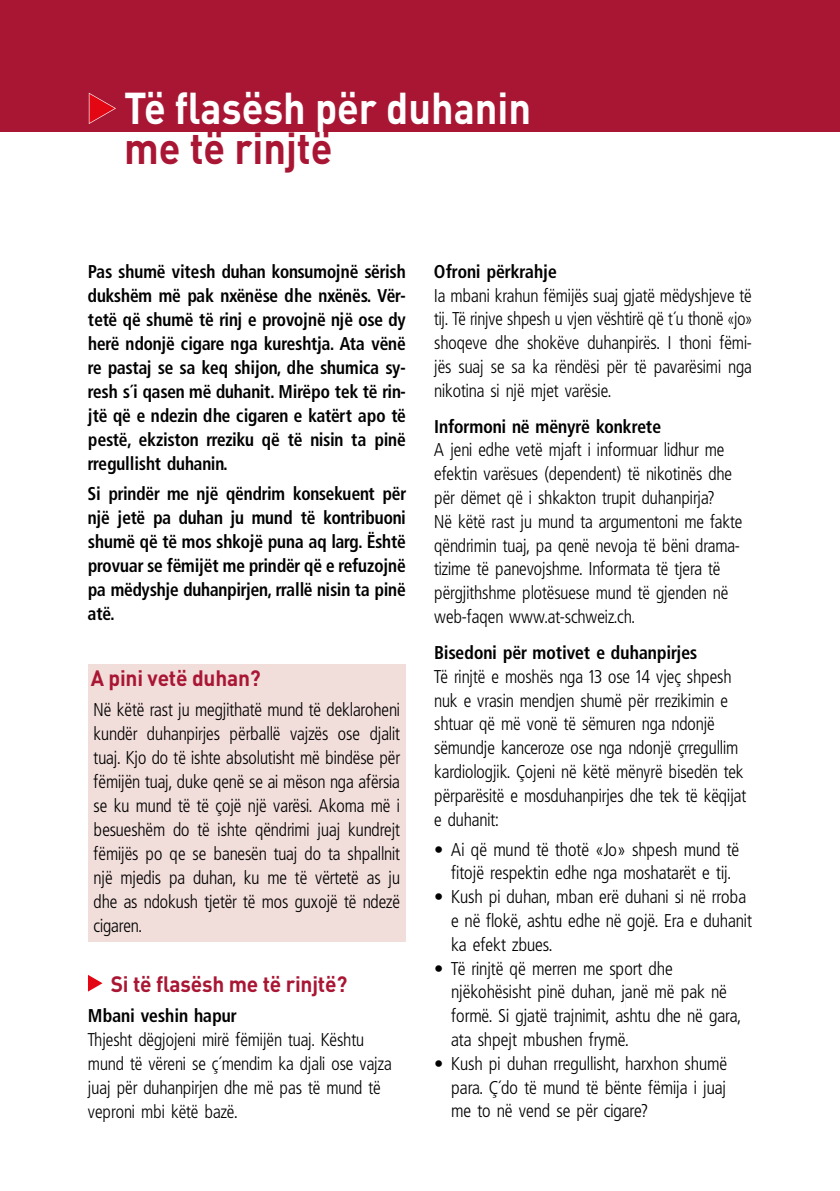
<style>
.page{position:relative;width:840px;height:1191px;background:#fff}
.page>*{position:absolute;margin:0;border:0;box-sizing:border-box;transform-origin:0 0}
.t1{font:700 44px "DIN Pro";color:#fff;scale:.9 1}
.t2{font:700 44px "DIN Pro";color:#a91634;scale:.9 1}
.t3{font:700 22px "DIN Pro";letter-spacing:-.01em;color:#a91634;scale:.95 1}
.t4{font:300 condensed 18.4px/23.8px "Frutiger Pro Frutiger";letter-spacing:-.005em;color:#000}
.t5{font:700 condensed 18.4px/24px "Frutiger Pro Frutiger";letter-spacing:-.01em;color:#000;text-align:justify;scale:.95 1}
.t6{font:700 condensed 18.4px "Frutiger Pro Frutiger";letter-spacing:-.01em;color:#000}
.s1{font-family:"Frutiger Next LT"}
</style>
<div class="page">
<div style="left:0;top:0;width:839px;height:132px;background:#a91634"></div>
<hr style="left:839px;top:0;width:1px;height:132px;background:#a91634">
<div style="left:88px;top:664px;width:317px;height:277px;background:#f1ddda"></div>
<svg style="left:89px;top:93px;width:27px;height:31px"></svg>
<svg style="left:88px;top:975px;width:14px;height:16px"></svg>
<h1 class="t1" style="left:124px;top:78px;width:453px">Të flasësh për duhanin</h1>
<h1 class="t2" style="left:124px;top:118px;width:233px">me të rinjtë</h1>
<p class="t5" style="left:88px;top:259px;width:336px">Pas shumë vitesh duhan konsumojnë sërish dukshëm më pak nxënëse dhe nxënës. Vër&shy;tetë që shumë të rinj e provojnë një ose dy herë ndonjë cigare nga kureshtja. Ata vënë re pastaj se sa keq shijon, dhe shumica sy&shy;resh s’i qasen më duhanit. Mirëpo tek të rin&shy;jtë që e ndezin dhe cigaren e katërt apo të pestë, ekziston rreziku që të nisin ta pinë rregullisht duhanin.</p>
<p class="t5" style="left:88px;top:481px;width:336px">Si prindër me një qëndrim konsekuent për një jetë pa duhan ju mund të kontribuoni shumë që të mos shkojë puna aq larg. Është provuar se fëmijët me prindër që e refuzojnë pa mëdyshje duhanpirjen, rrallë nisin ta pinë atë.</p>
<p class="t3" style="left:91px;top:663px;width:180px">A pini vetë duhan?</p>
<p class="t4" style="left:94px;top:697px;width:308px;text-align:justify">Në këtë rast ju megjithatë mund të deklaroheni kundër duhanpirjes përballë vajzës ose djalit tuaj. Kjo do të ishte absolutisht më bindëse për fëmijën tuaj, duke qenë se ai mëson nga afërsia se ku mund të të çojë një varësi. Akoma më i besueshëm do të ishte qëndrimi juaj kundrejt fëmijës po qe se banesën tuaj do ta shpallnit një mjedis pa duhan, ku me të vërtetë as ju dhe as ndokush tjetër të mos guxojë të ndezë cigaren.</p>
<p class="t3" style="left:111px;top:969px;width:250px">Si të flasësh me të rinjtë?</p>
<p class="t6" style="left:88px;top:1003px;width:150px">Mbani veshin hapur</p>
<p class="t4" style="left:88px;top:1027px;width:305px">Thjesht dëgjojeni mirë fëmijën tuaj. Kështu mund të vëreni se ç’mendim ka djali ose vajza juaj për duhanpirjen dhe më pas të mund të veproni mbi këtë bazë.</p>
<p class="t6" style="left:434px;top:259px;width:124px">Ofroni përkrahje</p>
<p class="t4" style="left:434px;top:283px;width:319px;text-align:justify">Ia mbani krahun fëmijës suaj gjatë mëdyshjeve të tij. Të rinjve shpesh u vjen vështirë që t’u thonë <span class="s1">«</span>jo<span class="s1">» </span>shoqeve dhe shokëve duhanpirës. I thoni fëmi&shy;jës suaj se sa ka rëndësi për të pavarësimi nga nikotina si një mjet varësie.</p>
<p class="t6" style="left:434px;top:413px;width:228px">Informoni në mënyrë konkrete</p>
<p class="t4" style="left:434px;top:438px;width:309px">A jeni edhe vetë mjaft i informuar lidhur me efektin varësues (dependent) të nikotinës dhe për dëmet që i shkakton trupit duhanpirja?<br>Në këtë rast ju mund ta argumentoni me fakte qëndrimin tuaj, pa qenë nevoja të bëni drama&shy;tizime të panevojshme. Informata të tjera të përgjithshme plotësuese mund të gjenden në web-faqen www.at-schweiz.ch.</p>
<p class="t6" style="left:434px;top:640px;width:264px">Bisedoni për motivet e duhanpirjes</p>
<p class="t4" style="left:434px;top:664px;width:313px">Të rinjtë e moshës nga 13 ose 14 vjeç shpesh nuk e vrasin mendjen shumë për rrezikimin e shtuar që më vonë të sëmuren nga ndonjë sëmundje kanceroze ose nga ndonjë çrregullim kardiologjik. Çojeni në këtë mënyrë bisedën tek përparësitë e mosduhanpirjes dhe tek të këqijat e duhanit:</p>
<p class="t4" style="left:434px;top:837px;width:306px;text-align:center">• Ai që mund të thotë «Jo» shpesh mund të fitojë respektin edhe nga moshatarët e tij.</p>
<p class="t4" style="left:451px;top:884px;width:302px;text-indent:-17px">• Kush pi duhan, mban erë duhani si në rroba e në flokë, ashtu edhe në gojë. Era e duhanit ka efekt zbues.</p>
<p class="t4" style="left:451px;top:956px;width:291px;text-indent:-17px">• Të rinjtë që merren me sport dhe njëkohësisht pinë duhan, janë më pak në formë. Si gjatë trajnimit, ashtu dhe në gara, ata shpejt mbushen frymë.</p>
<p class="t4" style="left:451px;top:1051px;width:277px;text-align:justify;text-indent:-17px">• Kush pi duhan rregullisht, harxhon shumë para. Ç’do të mund të bënte fëmija i juaj me to në vend se për cigare?</p>
</div>
